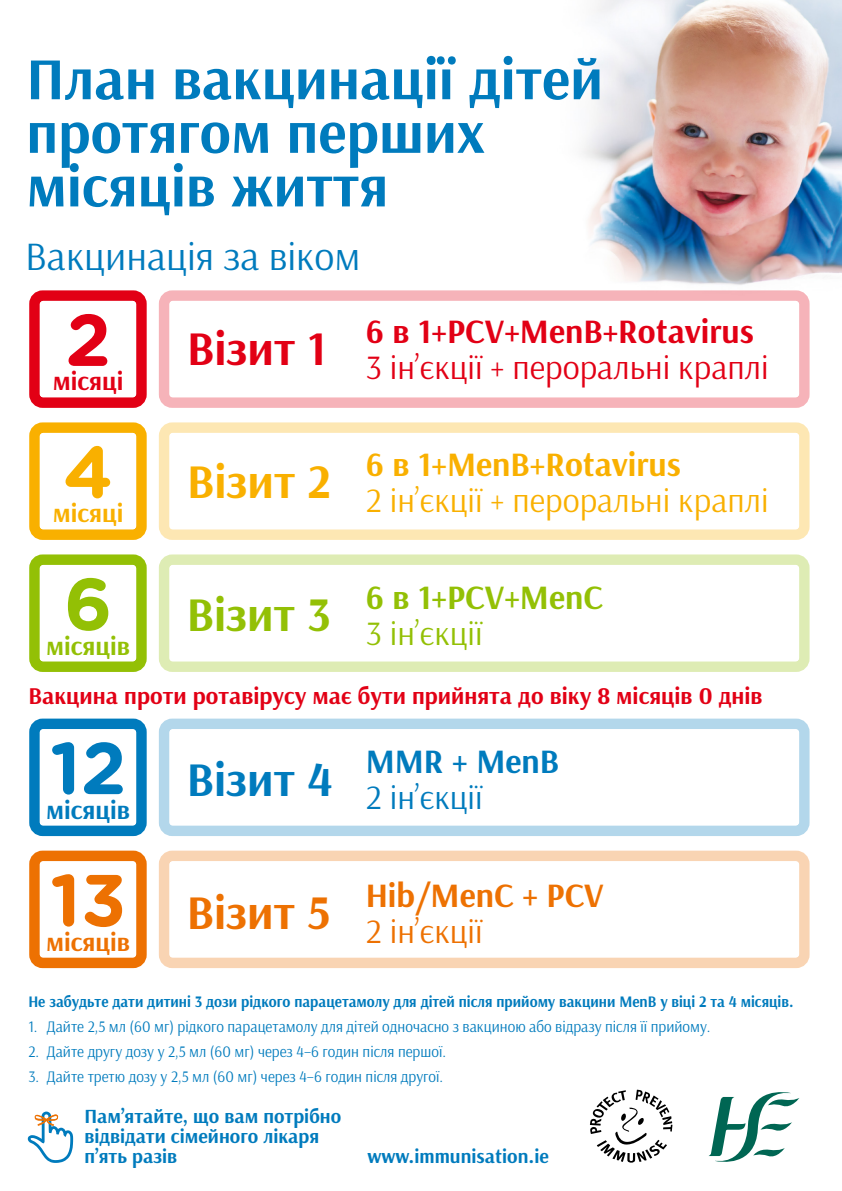
<style>
.page{position:relative;width:842px;height:1191px;background:#fff}
.page>*{position:absolute;margin:0;border:0;box-sizing:border-box;transform-origin:0 0}
.t1{font:700 73.2px "Gotham Rounded";color:#007bbd}
.t2{font:700 73.2px "Gotham Rounded";color:#ed7102}
.t3{font:700 73.2px "Gotham Rounded";color:#e20015}
.t4{font:700 73.2px "Gotham Rounded";color:#f9b000}
.t5{font:700 73.2px "Gotham Rounded";color:#93c005}
.t6{font:700 59.5px/53.6px "Arsenal";color:#007bbd}
.t7{font:700 48px "Arsenal";color:#e20015}
.t8{font:700 48px "Arsenal";color:#f9b000}
.t9{font:700 48px "Arsenal";color:#93c005}
.t10{font:700 48px "Arsenal";color:#007bbd}
.t11{font:700 48px "Arsenal";color:#ed7102}
.Sub_Header_24_BLUE{font:40px "Arsenal";color:#007bbd}
.t12{font:34px/36px "Arsenal";color:#e20015}
.t13{font:34px/36px "Arsenal";color:#f9b000}
.t14{font:700 34px/36px "Arsenal";color:#93c005}
.t15{font:700 34px/36px "Arsenal";color:#ed7102}
.t16{font:34px/36px "Arsenal";color:#007bbd}
.t17{font:700 26.4px "Arsenal";color:#93c005}
.t18{font:700 26.4px "Arsenal";color:#007bbd}
.t19{font:700 26.4px "Arsenal";color:#ed7102}
.t20{font:700 26.4px "Arsenal";color:#e20015}
.t21{font:700 26.4px "Arsenal";color:#f9b000}
.t22{font:700 24px "Arsenal";color:#e20015}
.t23{font:700 20px/20px "Arsenal";color:#007bbd}
.t24{font:16px "Arsenal";color:#007bbd;scale:.95 1}
.t25{font:700 16px "Arsenal";color:#007bbd;scale:.95 1}
.s1{font-weight:700}
.s2{font-weight:400}
</style>
<div class="page">
<img style="left:582px;top:0;width:260px;height:333px">
<div style="left:29px;top:290px;width:118px;height:118px;border:10px solid #e20015;border-radius:8px"></div>
<div style="left:29px;top:422px;width:118px;height:118px;border:10px solid #f9b000;border-radius:8px"></div>
<div style="left:29px;top:554px;width:118px;height:118px;border:10px solid #93c005;border-radius:8px"></div>
<div style="left:29px;top:718px;width:118px;height:118px;border:10px solid #007bbd;border-radius:8px"></div>
<div style="left:29px;top:850px;width:118px;height:118px;border:10px solid #ed7102;border-radius:8px"></div>
<div style="left:159px;top:290px;width:650px;height:118px;border:10px solid #e20015;border-radius:8px"></div>
<div style="left:159px;top:422px;width:650px;height:118px;border:10px solid #f9b000;border-radius:8px"></div>
<div style="left:159px;top:554px;width:650px;height:118px;border:10px solid #93c005;border-radius:8px"></div>
<div style="left:159px;top:718px;width:650px;height:118px;border:10px solid #007bbd;border-radius:8px"></div>
<div style="left:159px;top:850px;width:650px;height:118px;border:10px solid #ed7102;border-radius:8px"></div>
<svg style="left:28px;top:1111px;width:45px;height:51px"></svg>
<svg style="left:590px;top:1089px;width:82px;height:73px"></svg>
<svg style="left:708px;top:1092px;width:91px;height:70px"></svg>
<p class="t6" style="left:26px;top:51px;width:578px">План вакцинації дітей протягом перших місяців життя</p>
<p class="Sub_Header_24_BLUE" style="left:25px;top:229px;width:337px">Вакцинація за віком</p>
<p class="t3" style="left:65px;top:286px;width:47px">2</p>
<p class="t20" style="left:53px;top:363px;width:72px">місяці</p>
<p class="t7" style="left:187px;top:315px;width:141px">Візит 1</p>
<p class="t12" style="left:366px;top:313px;width:404px"><span class="s1">6 в 1+PCV+MenB+Rotavirus<br></span>3 ін’єкції + пероральні краплі</p>
<p class="t4" style="left:63px;top:418px;width:52px">4</p>
<p class="t21" style="left:53px;top:495px;width:72px">місяці</p>
<p class="t5" style="left:64px;top:550px;width:50px">6</p>
<p class="t17" style="left:46px;top:627px;width:85px">місяців</p>
<p class="t8" style="left:187px;top:448px;width:145px">Візит 2</p>
<p class="t9" style="left:187px;top:581px;width:145px">Візит 3</p>
<p class="t13" style="left:366px;top:446px;width:404px"><span class="s1">6 в 1+MenB+Rotavirus<br></span>2 ін’єкції + пероральні краплі</p>
<p class="t14" style="left:366px;top:578px;width:239px">6 в 1+PCV+MenC<br><span class="s2">3 ін’єкції</span></p>
<p class="t22" style="left:28px;top:679px;width:736px">Вакцина проти ротавірусу має бути прийнята до віку 8 місяців 0 днів</p>
<p class="t1" style="left:50px;top:714px;width:78px">12</p>
<p class="t18" style="left:46px;top:791px;width:85px">місяців</p>
<p class="t2" style="left:50px;top:846px;width:78px">13</p>
<p class="t19" style="left:46px;top:923px;width:85px">місяців</p>
<p class="t10" style="left:187px;top:745px;width:147px">Візит 4</p>
<p class="t11" style="left:187px;top:879px;width:145px">Візит 5</p>
<p class="t16" style="left:366px;top:743px;width:195px"><span class="s1">MMR + MenB<br></span>2 ін’єкції</p>
<p class="t15" style="left:366px;top:876px;width:240px">Hib/MenC + PCV<br><span class="s2">2 ін’єкції</span></p>
<p class="t25" style="left:28px;top:990px;width:807px">Не забудьте дати дитині 3 дози рідкого парацетамолу для дітей після прийому вакцини MenB у віці 2 та 4 місяців.</p>
<p class="t24" style="left:28px;top:1015px;width:720px">1. Дайте 2,5 мл (60 мг) рідкого парацетамолу для дітей одночасно з вакциною або відразу після її прийому.</p>
<p class="t24" style="left:28px;top:1040px;width:441px">2. Дайте другу дозу у 2,5 мл (60 мг) через 4–6 годин після першої.</p>
<p class="t24" style="left:28px;top:1065px;width:438px">3. Дайте третю дозу у 2,5 мл (60 мг) через 4–6 годин після другої.</p>
<p class="t23" style="left:84px;top:1106px;width:258px">Пам’ятайте, що вам потрібно відвідати сімейного лікаря п’ять разів</p>
<p class="t23" style="left:367px;top:1146px;width:183px">www.immunisation.ie</p>
</div>
